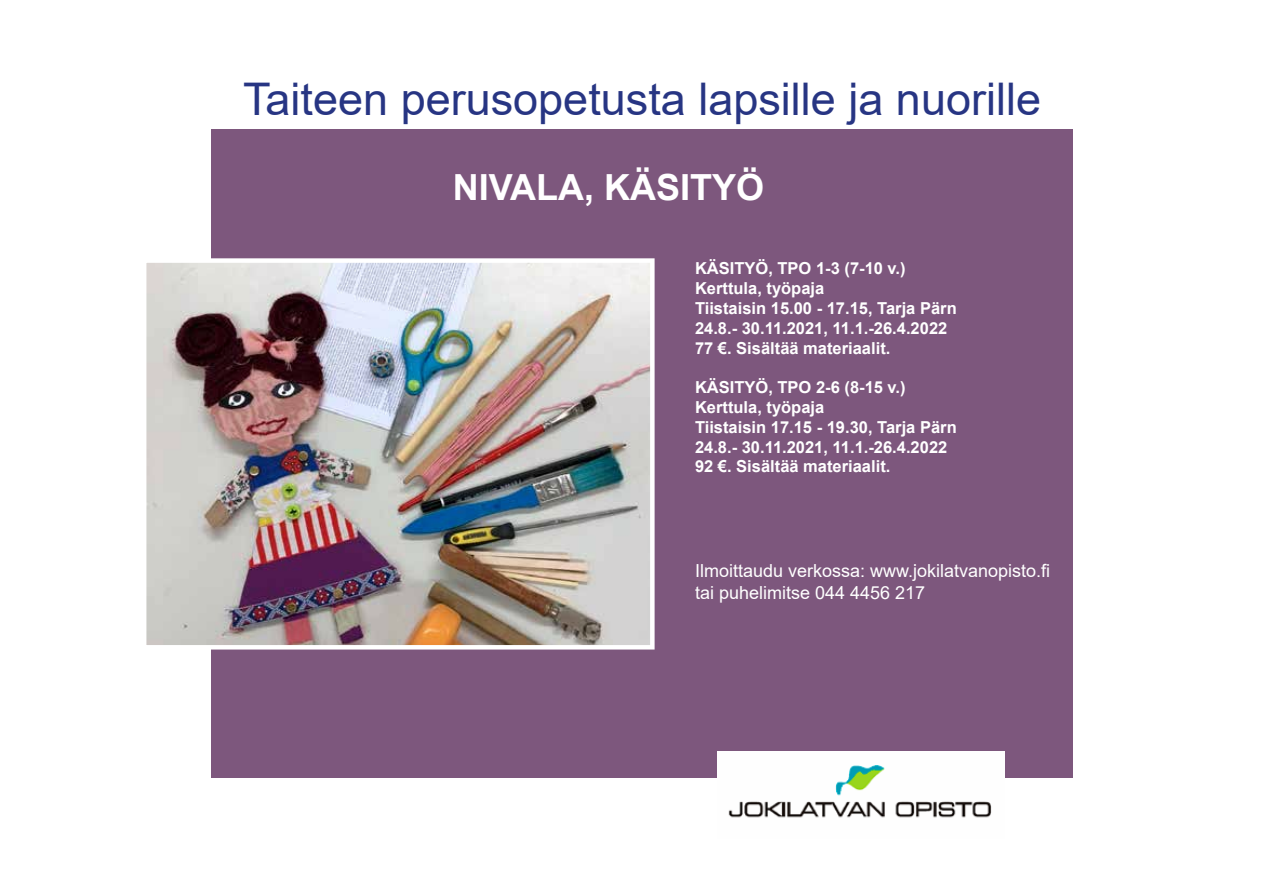
<style>
.page{position:relative;width:1263px;height:893px;background:#fff}
.page>*{position:absolute;margin:0;border:0;box-sizing:border-box;transform-origin:0 0}
.t1{font:45px "Arial";color:#273583}
.t2{font:700 36px "Arial";color:#fff}
.t3{font:18px/21.6px "Arial";color:#fff}
.t4{font:700 16.5px/19.8px "Arial";color:#fff}
</style>
<div class="page">
<div style="left:212px;top:130px;width:861px;height:648px;background:#7d577d"></div>
<img style="left:147px;top:263px;width:503px;height:381px">
<div style="left:142px;top:258px;width:513px;height:391px;border:4px solid #fff"></div>
<img style="left:718px;top:752px;width:286px;height:66px">
<h1 class="t1" style="left:243px;top:68px;width:799px">Taiteen perusopetusta lapsille ja nuorille</h1>
<h2 class="t2" style="left:453px;top:162px;width:313px">NIVALA, KÄSITYÖ</h2>
<p class="t4" style="left:695px;top:259px;width:263px">KÄSITYÖ, TPO 1-3 (7-10 v.)<br>Kerttula, työpaja<br>Tiistaisin 15.00 - 17.15, Tarja Pärn<br>24.8.- 30.11.2021, 11.1.-26.4.2022<br>77 €. Sisältää materiaalit.</p>
<p class="t4" style="left:695px;top:378px;width:263px">KÄSITYÖ, TPO 2-6 (8-15 v.)<br>Kerttula, työpaja<br>Tiistaisin 17.15 - 19.30, Tarja Pärn<br>24.8.- 30.11.2021, 11.1.-26.4.2022<br>92 €. Sisältää materiaalit.</p>
<p class="t3" style="left:695px;top:560px;width:357px">Ilmoittaudu verkossa: www.jokilatvanopisto.fi tai puhelimitse 044 4456 217</p>
</div>
